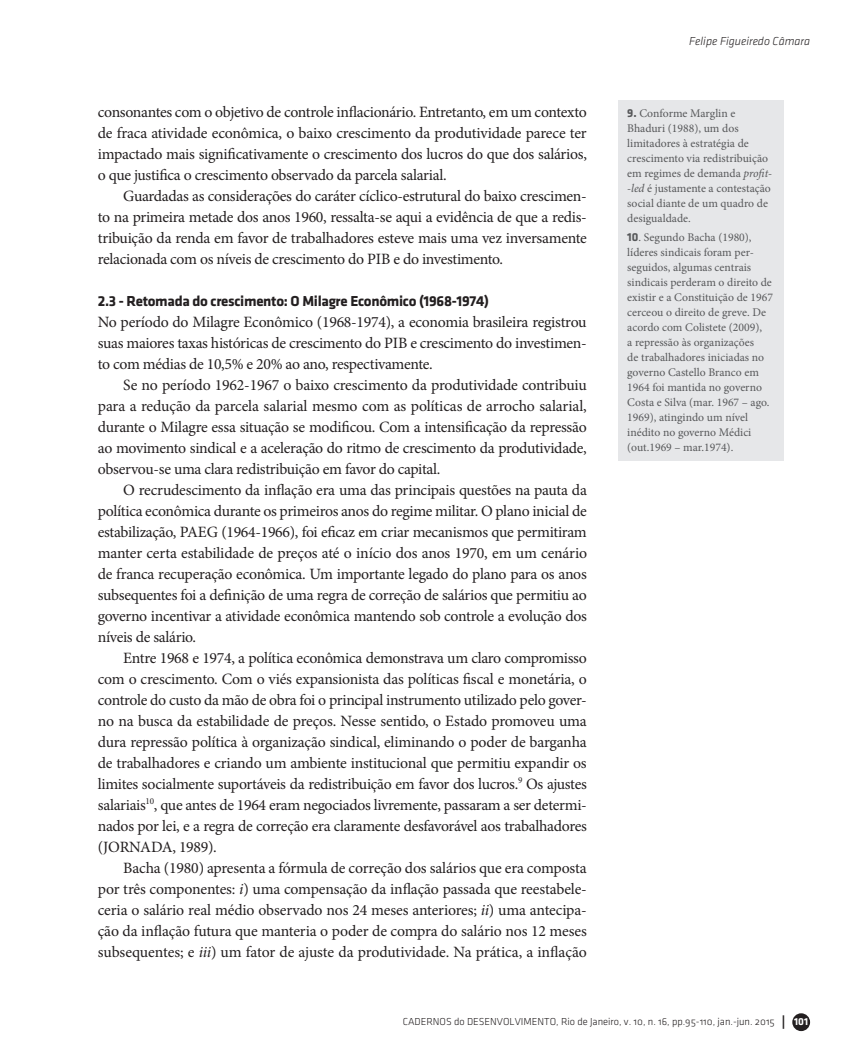
<style>
.page{position:relative;width:842px;height:1063px;background:#fff}
.page>*{position:absolute;margin:0;border:0;box-sizing:border-box;transform-origin:0 0}
.CD_Artigo_texto_ind{font:15.75px/21px "Minion Pro";letter-spacing:-.02em;color:#231f20;text-align:justify}
.CD_Artigo_texto{font:15.75px/21px "Minion Pro";letter-spacing:-.02em;color:#231f20;text-align:justify}
.CD_Artigo_Subtítulo{font:700 15px "Klavika";letter-spacing:-.02em;color:#231f20}
.t1{font:italic 300 12px "Klavika";color:#231f20}
.CD_Artigo_Box{font:11.7px/15px "Minion Pro";color:#57585a}
.t2{font:10.5px "Klavika Light OSF";color:#231f20}
.s1{font-style:italic}
.s2{font-family:"Klavika";font-weight:700;font-size:12px}
.s3{font-family:"Klavika";font-weight:700;font-size:13.5px}
.s4{font-family:"Klavika";font-weight:700;color:#fff}
</style>
<div class="page">
<div style="left:792px;top:1013px;width:18px;height:18px;background:#231f20;border-radius:50%"></div>
<div style="left:619px;top:100px;width:165px;height:361px;background:#e6e7e9"></div>
<p class="CD_Artigo_texto_ind" style="left:98px;top:101px;width:491px">consonantes com o objetivo de controle inflacionário. Entretanto, em um contexto de fraca atividade econômica, o baixo crescimento da produtividade parece ter impactado mais significativamente o crescimento dos lucros do que dos salários, o que justifica o crescimento observado da parcela salarial.</p>
<p class="CD_Artigo_texto_ind" style="left:98px;top:185px;width:491px;text-indent:26px">Guardadas as considerações do caráter cíclico-estrutural do baixo crescimen&shy;to na primeira metade dos anos 1960, ressalta-se aqui a evidência de que a redis&shy;tribuição da renda em favor de trabalhadores esteve mais uma vez inversamente relacionada com os níveis de crescimento do PIB e do investimento.</p>
<p class="CD_Artigo_Subtítulo" style="left:98px;top:292px;width:393px">2.3 - Retomada do crescimento: O Milagre Econômico (1968-1974)</p>
<p class="CD_Artigo_texto" style="left:98px;top:311px;width:490px">No período do Milagre Econômico (1968-1974), a economia brasileira registrou suas maiores taxas históricas de crescimento do PIB e crescimento do investimen&shy;to com médias de 10,5% e 20% ao ano, respectivamente.</p>
<p class="CD_Artigo_texto_ind" style="left:98px;top:374px;width:490px;text-indent:26px">Se no período 1962-1967 o baixo crescimento da produtividade contribuiu para a redução da parcela salarial mesmo com as políticas de arrocho salarial, durante o Milagre essa situação se modificou. Com a intensificação da repressão ao movimento sindical e a aceleração do ritmo de crescimento da produtividade, observou-se uma clara redistribuição em favor do capital.</p>
<p class="CD_Artigo_texto_ind" style="left:98px;top:479px;width:491px;text-indent:26px">O recrudescimento da inflação era uma das principais questões na pauta da política econômica durante os primeiros anos do regime militar. O plano inicial de estabilização, PAEG (1964-1966), foi eficaz em criar mecanismos que permitiram manter certa estabilidade de preços até o início dos anos 1970, em um cenário de franca recuperação econômica. Um importante legado do plano para os anos subsequentes foi a definição de uma regra de correção de salários que permitiu ao governo incentivar a atividade econômica mantendo sob controle a evolução dos níveis de salário.</p>
<p class="CD_Artigo_texto_ind" style="left:98px;top:647px;width:490px;text-indent:26px">Entre 1968 e 1974, a política econômica demonstrava um claro compromisso com o crescimento. Com o viés expansionista das políticas fiscal e monetária, o controle do custo da mão de obra foi o principal instrumento utilizado pelo gover&shy;no na busca da estabilidade de preços. Nesse sentido, o Estado promoveu uma dura repressão política à organização sindical, eliminando o poder de barganha de trabalhadores e criando um ambiente institucional que permitiu expandir os limites socialmente suportáveis da redistribuição em favor dos lucros.<sup>9</sup> Os ajustes salariais<sup>10</sup>, que antes de 1964 eram negociados livremente, passaram a ser determi&shy;nados por lei, e a regra de correção era claramente desfavorável aos trabalhadores (JORNADA, 1989).</p>
<p class="CD_Artigo_texto_ind" style="left:98px;top:857px;width:491px;text-indent:26px">Bacha (1980) apresenta a fórmula de correção dos salários que era composta por três componentes: <span class="s1">i</span>) uma compensação da inflação passada que reestabele&shy;ceria o salário real médio observado nos 24 meses anteriores; <span class="s1">ii</span>) uma antecipa&shy;ção da inflação futura que manteria o poder de compra do salário nos 12 meses subsequentes; e <span class="s1">iii</span>) um fator de ajuste da produtividade. Na prática, a inflação</p>
<p class="t1" style="left:689px;top:35px;width:122px">Felipe Figueiredo Câmara</p>
<p class="CD_Artigo_Box" style="left:627px;top:106px;width:146px"><span class="s2">9.</span> Conforme Marglin e<br>Bhaduri (1988), um dos limitadores à estratégia de crescimento via redistribuição em regimes de demanda <span class="s1">profit--led</span> é justamente a contestação social diante de um quadro de desigualdade.</p>
<p class="CD_Artigo_Box" style="left:627px;top:229px;width:147px"><span class="s2">10</span>. Segundo Bacha (1980), líderes sindicais foram per&shy;seguidos, algumas centrais sindicais perderam o direito de existir e a Constituição de 1967 cerceou o direito de greve. De acordo com Colistete (2009),<br>a repressão às organizações<br>de trabalhadores iniciadas no governo Castello Branco em<br>1964 foi mantida no governo<br>Costa e Silva (mar. 1967 – ago.<br>1969), atingindo um nível inédito no governo Médici (out.1969 – mar.1974).</p>
<p class="t2" style="left:403px;top:1017px;width:407px">CADERNOS do DESENVOLVIMENTO, Rio de Janeiro, v. 10, n. 16, pp.95-110, jan.-jun. 2015 <span class="s3">|</span> <span class="s4">101</span></p>
</div>
